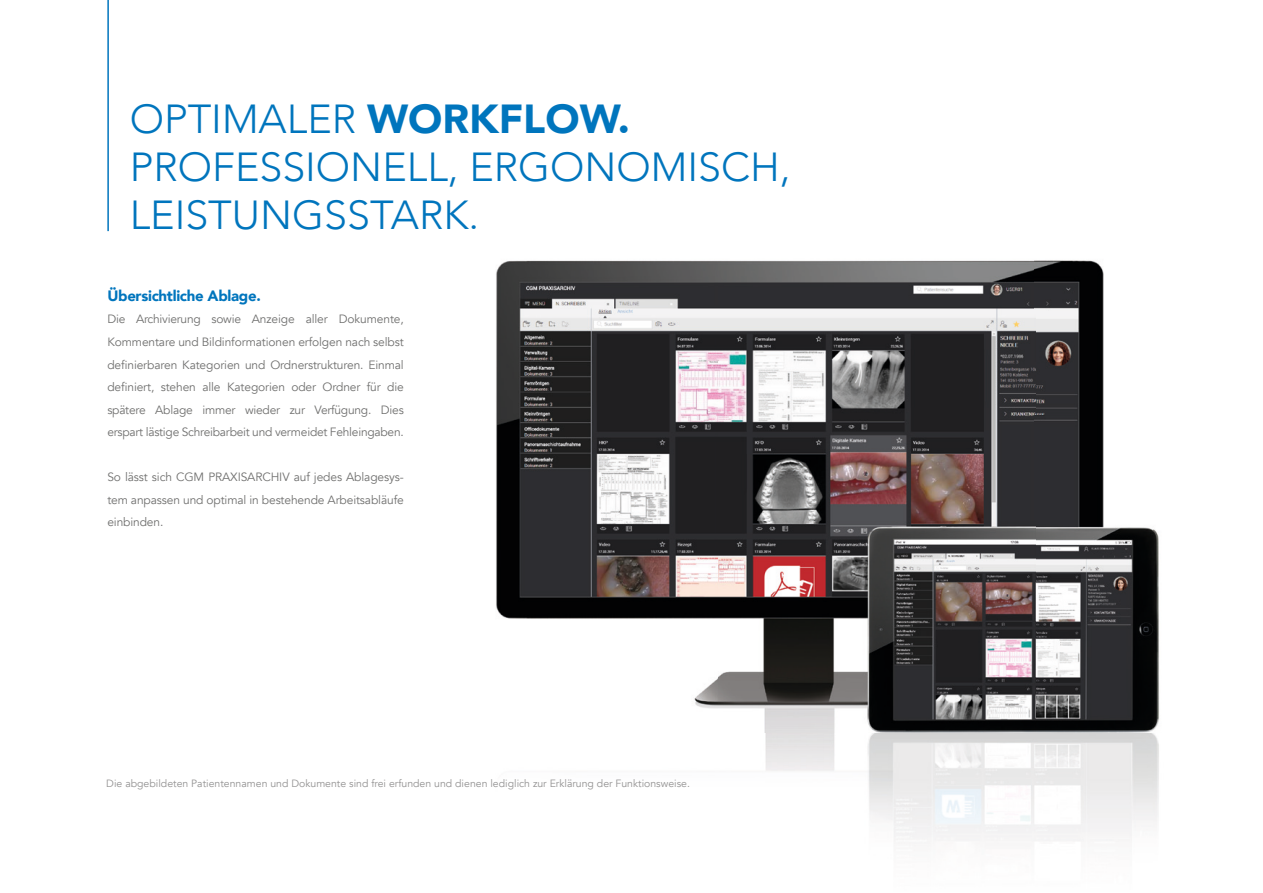
<style>
.page{position:relative;width:1263px;height:893px;background:#fff}
.page>*{position:absolute;margin:0;border:0;box-sizing:border-box;transform-origin:0 0}
.t1{font:300 40.5px/48px "Avenir";color:#0075bd}
.t2{font:900 15px "Avenir";letter-spacing:-.02em;color:#0075bd}
.t3{font:12px/22.5px "Avenir";letter-spacing:-.01em;color:#70706f;text-align:justify}
.t4{font:10.5px "Avenir";color:#939292}
.s1{font-weight:900}
</style>
<div class="page">
<img style="left:496px;top:260px;width:663px;height:581px">
<hr style="left:107px;top:0;width:2px;height:231px;background:#0075bd">
<h1 class="t1" style="left:130px;top:95px;width:662px">OPTIMALER <span class="s1">WORKFLOW.<br></span>PROFESSIONELL, ERGONOMISCH,<br>LEISTUNGSSTARK.</h1>
<p class="t2" style="left:107px;top:283px;width:155px">Übersichtliche Ablage.</p>
<p class="t3" style="left:107px;top:308px;width:298px">Die Archivierung sowie Anzeige aller Dokumente, Kommentare und Bildinformationen erfolgen nach selbst definierbaren Kategorien und Ordnerstrukturen. Einmal definiert, stehen alle Kategorien oder Ordner für die spätere Ablage immer wieder zur Verfügung. Dies erspart lästige Schreibarbeit und vermeidet Fehleingaben.</p>
<p class="t3" style="left:107px;top:466px;width:298px">So lässt sich CGM PRAXISARCHIV auf jedes Ablagesys&shy;tem anpassen und optimal in bestehende Arbeitsabläufe einbinden.</p>
<p class="t4" style="left:106px;top:777px;width:585px">Die abgebildeten Patientennamen und Dokumente sind frei erfunden und dienen lediglich zur Erklärung der Funktionsweise.</p>
</div>
